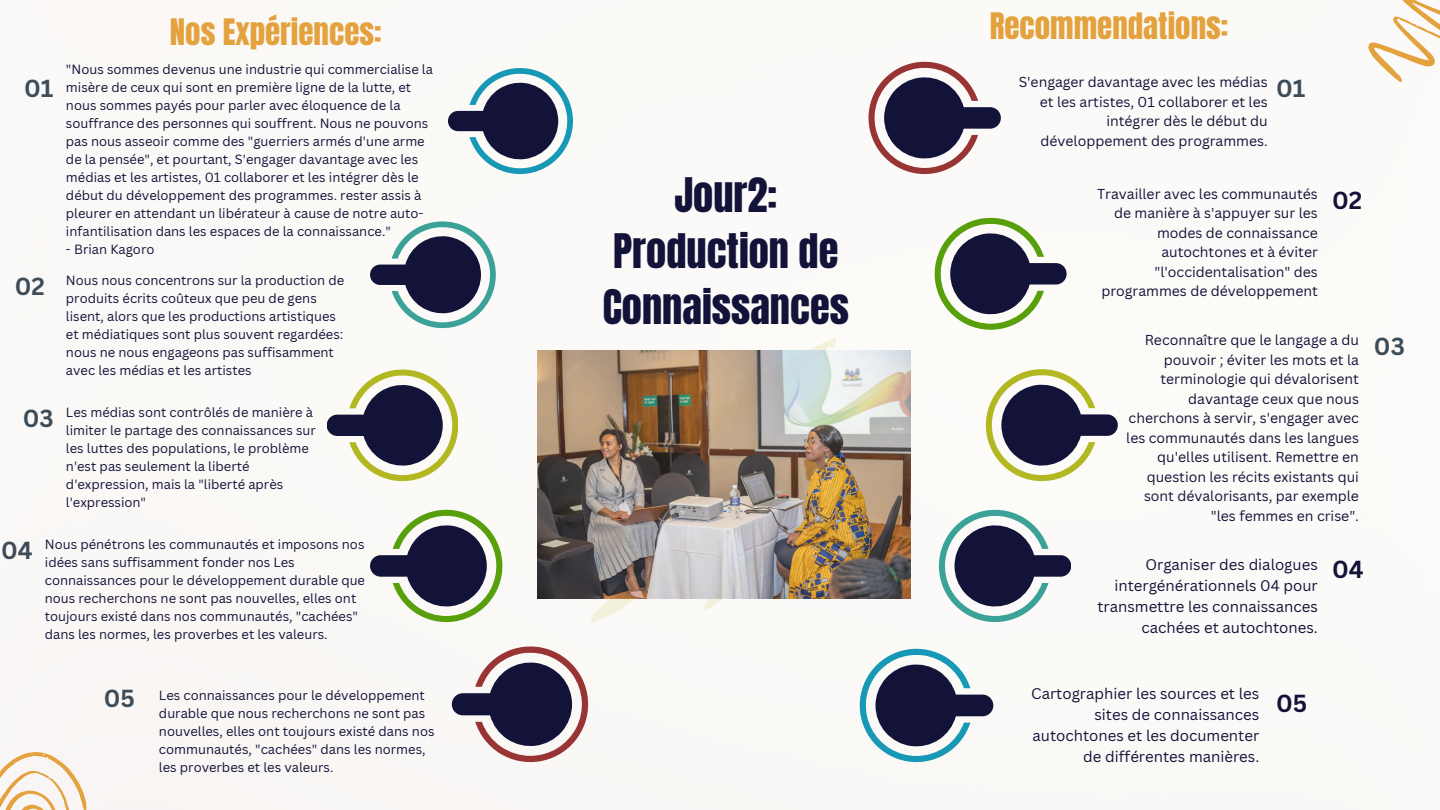
<style>
.page{position:relative;width:1440px;height:810px;background:#fff}
.page>*{position:absolute;margin:0;border:0;box-sizing:border-box;transform-origin:0 0}
.t1{font:40.5px/56.2px "Anton";color:#131239;text-align:center}
.t2{font:31px "Anton";color:#e4a23f}
.t3{font:700 24px "Canva Sans";color:#3c4c59}
.t4{font:700 24px "Canva Sans";color:#131239}
.t5{font:15px/21px "Canva Sans";color:#131239;text-align:right}
.t6{font:14px/19.5px "Canva Sans";color:#131239;text-align:right}
.t7{font:13px/18px "Canva Sans";color:#131239}
</style>
<div class="page">
<img style="left:57px;top:61px;width:989px;height:749px">
<svg style="left:448px;top:68px;width:125px;height:106px"></svg>
<svg style="left:869px;top:62px;width:131px;height:112px"></svg>
<svg style="left:370px;top:221px;width:126px;height:107px"></svg>
<svg style="left:590px;top:599px;width:312px;height:25px"></svg>
<svg style="left:579px;top:339px;width:257px;height:12px"></svg>
<svg style="left:610px;top:599px;width:218px;height:11px"></svg>
<svg style="left:935px;top:218px;width:132px;height:112px"></svg>
<svg style="left:327px;top:369px;width:131px;height:112px"></svg>
<svg style="left:986px;top:369px;width:132px;height:112px"></svg>
<svg style="left:370px;top:510px;width:132px;height:112px"></svg>
<svg style="left:939px;top:510px;width:132px;height:112px"></svg>
<svg style="left:452px;top:646px;width:136px;height:116px"></svg>
<svg style="left:860px;top:649px;width:133px;height:113px"></svg>
<svg style="left:0;top:752px;width:87px;height:58px"></svg>
<svg style="left:1368px;top:0;width:72px;height:82px"></svg>
<img style="left:538px;top:351px;width:372px;height:248px">
<p class="t2" style="left:170px;top:10px;width:213px">Nos Expériences:</p>
<p class="t2" style="left:990px;top:4px;width:240px">Recommendations:</p>
<h1 class="t7" style="left:66px;top:60px;width:369px">"Nous sommes devenus une industrie qui commercialise la misère de ceux qui sont en première ligne de la lutte, et nous sommes payés pour parler avec éloquence de la souffrance des personnes qui souffrent. Nous ne pouvons pas nous asseoir comme des "guerriers armés d'une arme de la pensée", et pourtant, S'engager davantage avec les médias et les artistes, 01 collaborer et les intégrer dès le début du développement des programmes. rester assis à pleurer en attendant un libérateur à cause de notre auto&shy;infantilisation dans les espaces de la connaissance."</h1>
<h3 class="t7" style="left:66px;top:240px;width:90px">- Brian Kagoro</h3>
<p class="t6" style="left:1019px;top:72px;width:251px">S'engager davantage avec les médias et les artistes, 01 collaborer et les intégrer dès le début du développement des programmes.</p>
<p class="t6" style="left:1097px;top:184px;width:222px">Travailler avec les communautés de manière à s'appuyer sur les modes de connaissance autochtones et à éviter "l'occidentalisation" des programmes de développement</p>
<p class="t3" style="left:24px;top:71px;width:31px">01</p>
<h2 class="t3" style="left:1276px;top:71px;width:31px">01</h2>
<p class="t1" style="left:603px;top:167px;width:248px">Jour2:<br>Production de<br>Connaissances</p>
<p class="t4" style="left:1332px;top:183px;width:32px">02</p>
<p class="t7" style="left:66px;top:271px;width:280px">Nous nous concentrons sur la production de produits écrits coûteux que peu de gens lisent, alors que les productions artistiques et médiatiques sont plus souvent regardées: nous ne nous engageons pas suffisamment avec les médias et les artistes</p>
<p class="t7" style="left:66px;top:403px;width:251px">Les médias sont contrôlés de manière à limiter le partage des connaissances sur les luttes des populations, le problème n'est pas seulement la liberté d'expression, mais la "liberté après l'expression"</p>
<p class="t3" style="left:15px;top:270px;width:32px">02</p>
<p class="t6" style="left:1126px;top:330px;width:234px">Reconnaître que le langage a du pouvoir ; éviter les mots et la terminologie qui dévalorisent davantage ceux que nous cherchons à servir, s'engager avec les communautés dans les langues qu'elles utilisent. Remettre en question les récits existants qui sont dévalorisants, par exemple "les femmes en crise".</p>
<h3 class="t3" style="left:23px;top:402px;width:32px">03</h3>
<p class="t3" style="left:1px;top:533px;width:33px">04</p>
<h3 class="t7" style="left:45px;top:535px;width:322px">Nous pénétrons les communautés et imposons nos idées sans suffisamment fonder nos Les connaissances pour le développement durable que nous recherchons ne sont pas nouvelles, elles ont toujours existé dans nos communautés, "cachées" dans les normes, les proverbes et les valeurs.</h3>
<p class="t5" style="left:1097px;top:554px;width:222px">Organiser des dialogues intergénérationnels 04 pour transmettre les connaissances cachées et autochtones.</p>
<p class="t4" style="left:1332px;top:552px;width:33px">04</p>
<p class="t3" style="left:1374px;top:329px;width:32px">03</p>
<p class="t7" style="left:159px;top:686px;width:277px">Les connaissances pour le développement durable que nous recherchons ne sont pas nouvelles, elles ont toujours existé dans nos communautés, "cachées" dans les normes, les proverbes et les valeurs.</p>
<p class="t5" style="left:1031px;top:682px;width:230px">Cartographier les sources et les sites de connaissances autochtones et les documenter de différentes manières.</p>
<h2 class="t3" style="left:104px;top:681px;width:33px">05</h2>
<p class="t4" style="left:1276px;top:686px;width:33px">05</p>
</div>
